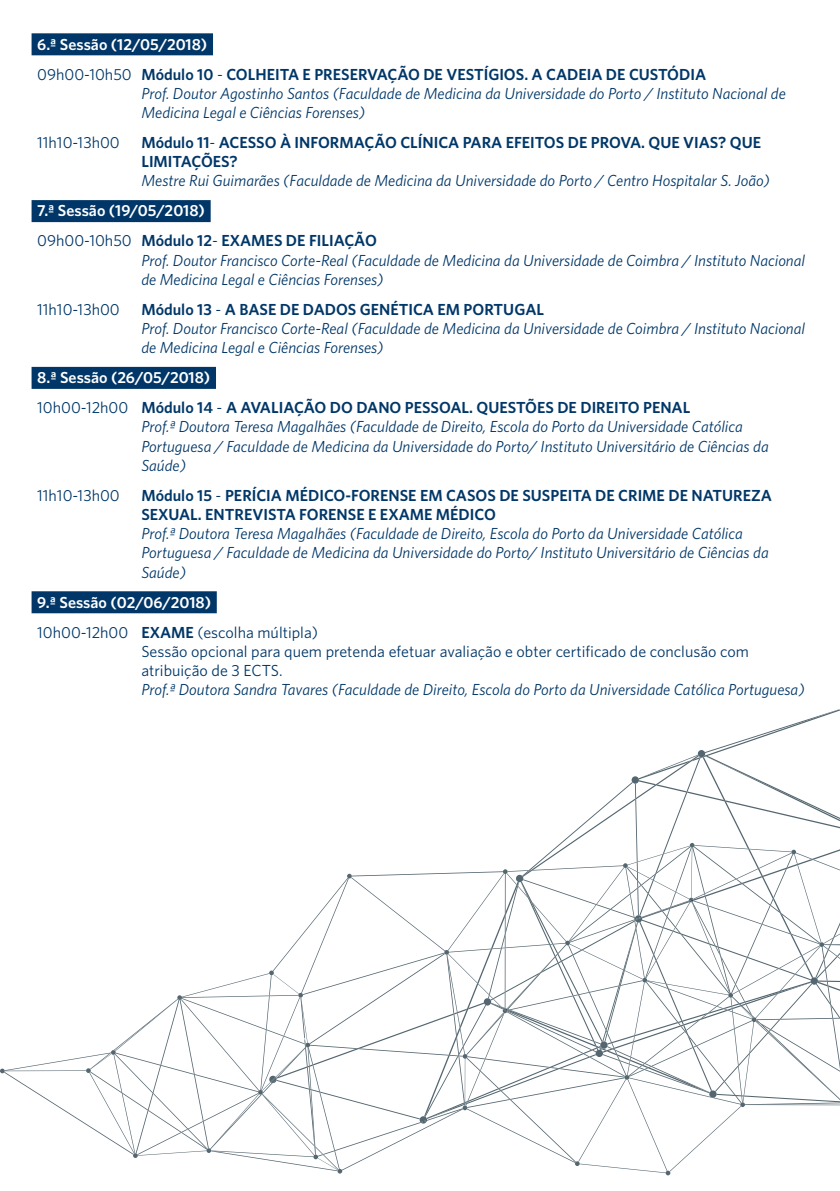
<style>
.page{position:relative;width:840px;height:1191px;background:#fff}
.page>*{position:absolute;margin:0;border:0;box-sizing:border-box;transform-origin:0 0}
.t1{font:italic 16px/19.2px "Whitney";color:#003768}
.t2{font:600 16px/30px "Whitney";color:#003768}
.t3{font:16px/30px "Whitney";color:#003768}
.s1{color:#fff}
.s2{font-weight:400}
.s3{font-weight:600;font-style:normal}
.s4{font-style:normal}
.s5{font-weight:600;color:#fff}
.s6{font-weight:600}
</style>
<div class="page">
<div style="left:32px;top:33px;width:181px;height:22px;background:#003768"></div>
<div style="left:32px;top:200px;width:178px;height:22px;background:#003768"></div>
<div style="left:32px;top:367px;width:184px;height:22px;background:#003768"></div>
<div style="left:32px;top:591px;width:185px;height:22px;background:#003768"></div>
<svg style="left:0;top:709px;width:839px;height:466px"></svg>
<p class="t2" style="left:37px;top:29px;width:670px"><span class="s1">6.ª Sessão (12/05/2018)<br></span><span class="s2">09h00-10h50</span> Módulo 10 <span class="s2">-</span> COLHEITA E PRESERVAÇÃO DE VESTÍGIOS. A CADEIA DE CUSTÓDIA</p>
<p class="t1" style="left:141px;top:83px;width:645px">Prof. Doutor Agostinho Santos (Faculdade de Medicina da Universidade do Porto / Instituto Nacional de<br>Medicina Legal e Ciências Forenses)</p>
<p class="t3" style="left:37px;top:127px;width:84px">11h10-13h00</p>
<p class="t2" style="left:141px;top:133px;width:621px;line-height:19.2px">Módulo 11<span class="s2">-</span> ACESSO À INFORMAÇÃO CLÍNICA PARA EFEITOS DE PROVA. QUE VIAS? QUE<br>LIMITAÇÕES?</p>
<p class="t1" style="left:141px;top:171px;width:629px">Mestre Rui Guimarães (Faculdade de Medicina da Universidade do Porto / Centro Hospitalar S. João)</p>
<p class="t2" style="left:37px;top:195px;width:341px"><span class="s1">7.ª Sessão (19/05/2018)<br></span><span class="s2">09h00-10h50</span> Módulo 12<span class="s2">-</span> EXAMES DE FILIAÇÃO</p>
<p class="t1" style="left:141px;top:250px;width:665px">Prof. Doutor Francisco Corte-Real (Faculdade de Medicina da Universidade de Coimbra / Instituto Nacional de Medicina Legal e Ciências Forenses)</p>
<p class="t3" style="left:37px;top:294px;width:84px">11h10-13h00</p>
<p class="t1" style="left:141px;top:299px;width:665px"><span class="s3">Módulo 13</span> <span class="s4">-</span> <span class="s3">A BASE DE DADOS GENÉTICA EM PORTUGAL<br></span>Prof. Doutor Francisco Corte-Real (Faculdade de Medicina da Universidade de Coimbra / Instituto Nacional de Medicina Legal e Ciências Forenses)</p>
<p class="t2" style="left:37px;top:362px;width:654px"><span class="s1">8.ª Sessão (26/05/2018)<br></span><span class="s2">10h00-12h00</span> Módulo 14 <span class="s2">-</span> A AVALIAÇÃO DO DANO PESSOAL. QUESTÕES DE DIREITO PENAL</p>
<p class="t1" style="left:141px;top:417px;width:628px">Prof.ª Doutora Teresa Magalhães (Faculdade de Direito, Escola do Porto da Universidade Católica<br>Portuguesa / Faculdade de Medicina da Universidade do Porto/ Instituto Universitário de Ciências da<br>Saúde)</p>
<p class="t3" style="left:37px;top:480px;width:84px">11h10-13h00</p>
<p class="t2" style="left:141px;top:485px;width:631px;line-height:19.2px">Módulo 15 <span class="s2">-</span> PERÍCIA MÉDICO-FORENSE EM CASOS DE SUSPEITA DE CRIME DE NATUREZA<br>SEXUAL. ENTREVISTA FORENSE E EXAME MÉDICO</p>
<p class="t1" style="left:141px;top:523px;width:628px">Prof.ª Doutora Teresa Magalhães (Faculdade de Direito, Escola do Porto da Universidade Católica<br>Portuguesa / Faculdade de Medicina da Universidade do Porto/ Instituto Universitário de Ciências da<br>Saúde)</p>
<p class="t3" style="left:37px;top:586px;width:282px"><span class="s5">9.ª Sessão (02/06/2018)<br></span>10h00-12h00 <span class="s6">EXAME</span> (escolha múltipla)</p>
<p class="t3" style="left:141px;top:641px;width:609px;line-height:19.2px">Sessão opcional para quem pretenda efetuar avaliação e obter certificado de conclusão com atribuição de 3 ECTS.</p>
<p class="t1" style="left:141px;top:679px;width:664px">Prof.ª Doutora Sandra Tavares (Faculdade de Direito, Escola do Porto da Universidade Católica Portuguesa)</p>
</div>
